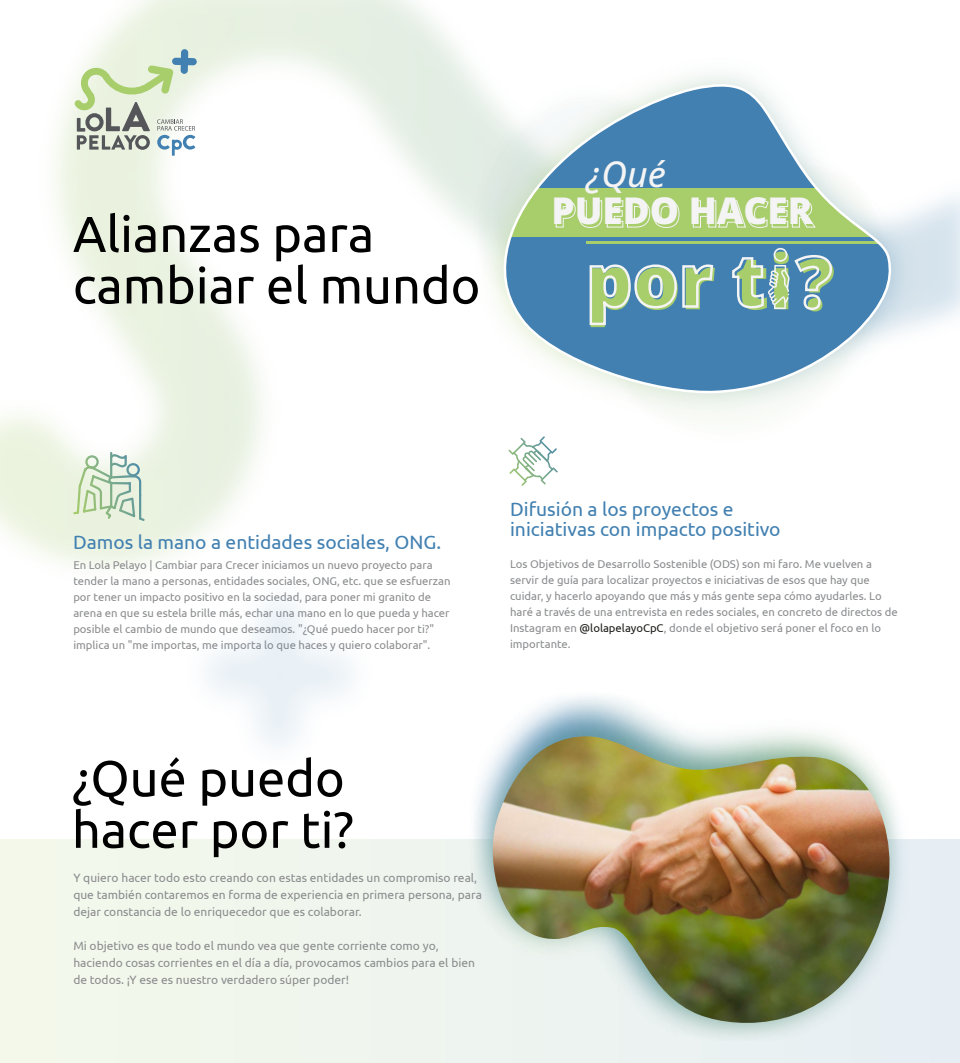
<style>
.page{position:relative;width:960px;height:1063px;background:#fff}
.page>*{position:absolute;margin:0;border:0;box-sizing:border-box;transform-origin:0 0}
.t1{font:800 74.25px "Open Sans";color:#a8cd6b}
.t2{font:50.45px/51.5px "Ubuntu";color:#000}
.t3{font:800 36.8px "Open Sans";color:#f4f4f4}
.t4{font:italic 500 35.4px "Open Sans";color:#f4f4f4}
.t5{font:19.3px/20.4px "Ubuntu";color:#4180b1}
.t6{font:12px/17px "Ubuntu";color:#8b8c8e}
.t7{font:11.3px/16px "Ubuntu";color:#8b8c8e}
.s1{font-size:71.45px}
.s2{color:#1d1d1b}
</style>
<div class="page">
<div style="left:0;top:839px;width:960px;height:223px;background:#f1f6ed"></div>
<svg style="left:74px;top:49px;width:123px;height:107px;background:#cfdac9"></svg>
<svg style="left:73px;top:452px;width:72px;height:69px;background:#d2e2ce"></svg>
<hr style="left:110px;top:483px;width:2px;height:24px;background:#83b189">
<svg style="left:509px;top:454px;width:49px;height:32px"></svg>
<img style="left:475px;top:718px;width:433px;height:322px">
<img style="left:486px;top:736px;width:427px;height:295px">
<img style="left:466px;top:81px;width:298px;height:373px">
<img style="left:469px;top:54px;width:457px;height:374px">
<svg style="left:489px;top:80px;width:404px;height:318px"></svg>
<h2 class="t2" style="left:73px;top:207px;width:409px">Alianzas para cambiar el mundo</h2>
<h3 class="t4" style="left:586px;top:149px;width:81px">¿Qué</h3>
<h3 class="t3" style="left:551px;top:183px;width:263px">PUEDO HACER</h3>
<h1 class="t1" style="left:586px;top:226px;width:251px">por ti<span class="s1">?</span></h1>
<h3 class="t5" style="left:73px;top:531px;width:370px">Damos la mano a entidades sociales, ONG.</h3>
<p class="t7" style="left:73px;top:557px;width:379px">En Lola Pelayo | Cambiar para Crecer iniciamos un nuevo proyecto para tender la mano a personas, entidades sociales, ONG, etc. que se esfuerzan por tener un impacto positivo en la sociedad, para poner mi granito de arena en que su estela brille más, echar una mano en lo que pueda y hacer posible el cambio de mundo que deseamos. "¿Qué puedo hacer por ti?" implica un "me importas, me importa lo que haces y quiero colaborar".</p>
<h3 class="t5" style="left:510px;top:498px;width:272px">Difusión a los proyectos e iniciativas con impacto positivo</h3>
<p class="t7" style="left:510px;top:555px;width:389px">Los Objetivos de Desarrollo Sostenible (ODS) son mi faro. Me vuelven a servir de guía para localizar proyectos e iniciativas de esos que hay que cuidar, y hacerlo apoyando que más y más gente sepa cómo ayudarles. Lo haré a través de una entrevista en redes sociales, en concreto de directos de Instagram en <span class="s2">@lolapelayoCpC</span>, donde el objetivo será poner el foco en lo importante.</p>
<h2 class="t2" style="left:72px;top:751px;width:283px">¿Qué puedo hacer por ti?</h2>
<p class="t6" style="left:73px;top:868px;width:410px">Y quiero hacer todo esto creando con estas entidades un compromiso real, que también contaremos en forma de experiencia en primera persona, para dejar constancia de lo enriquecedor que es colaborar.</p>
<p class="t6" style="left:73px;top:936px;width:403px">Mi objetivo es que todo el mundo vea que gente corriente como yo, haciendo cosas corrientes en el día a día, provocamos cambios para el bien de todos. ¡Y ese es nuestro verdadero súper poder!</p>
</div>
